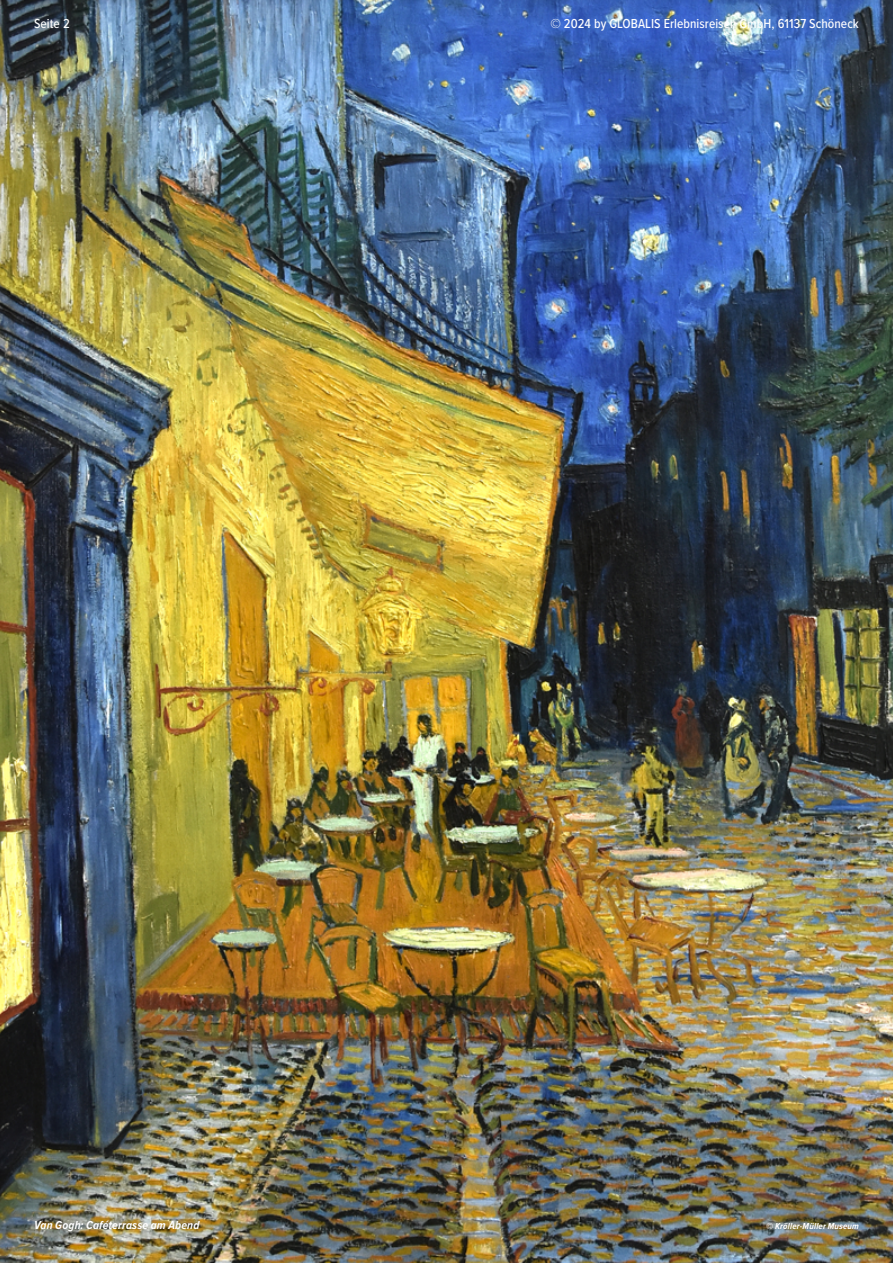
<style>
.page{position:relative;width:893px;height:1263px;background:#fff}
.page>*{position:absolute;margin:0;border:0;box-sizing:border-box;transform-origin:0 0}
.t1{font:500 13.5px "Proxima Nova Cond";letter-spacing:.005em;color:#fff}
.t2{font:italic 700 12px "Proxima Nova Cond";letter-spacing:.01em;color:#fff}
.t3{font:italic 700 9px "Proxima Nova Cond";letter-spacing:.02em;color:#fff}
</style>
<div class="page">
<img style="left:0;top:0;width:893px;height:1263px">
<p class="t1" style="left:34px;top:13px;width:37px">Seite 2</p>
<p class="t1" style="left:550px;top:13px;width:310px">© 2024 by GLOBALIS Erlebnisreisen GmbH, 61137 Schöneck</p>
<p class="t2" style="left:34px;top:1216px;width:167px">Van Gogh: Caféterrasse am Abend</p>
<p class="t3" style="left:766px;top:1219px;width:94px">© Kröller-Müller Museum</p>
</div>
